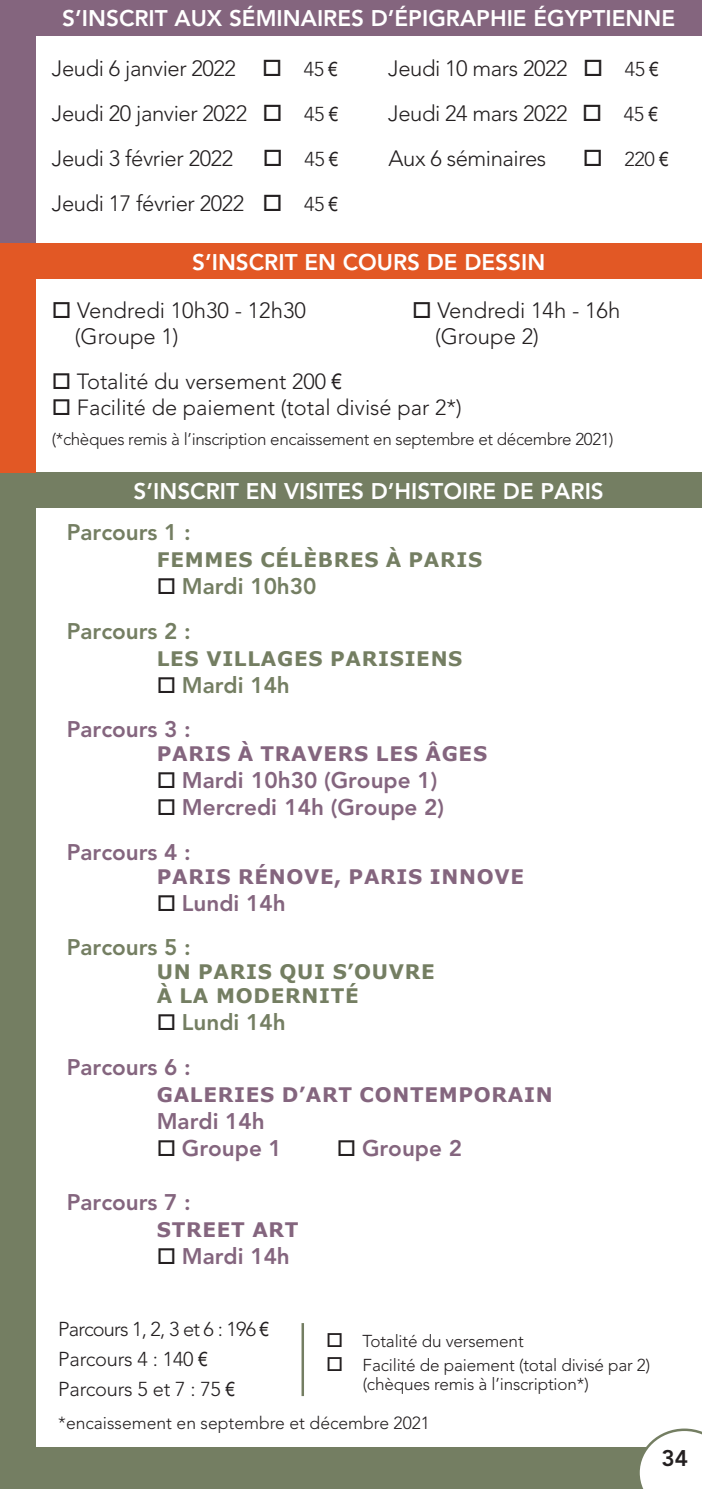
<style>
.page{position:relative;width:702px;height:1489px;background:#fff}
.page>*{position:absolute;margin:0;border:0;box-sizing:border-box;transform-origin:0 0}
.t1{font:800 22.5px/44.5px "Avenir";color:#84657e}
.t2{font:800 22.5px "Avenir";color:#fff}
.t3{font:800 22.5px/44.5px "Avenir";color:#747e62}
.t4{font:800 22.5px "Avenir";color:#231f20}
.t5{font:300 22px/45px "Avenir";letter-spacing:-.02em;color:#231f20;text-align:justify}
.t6{font:300 22px "Avenir";color:#231f20}
.t7{font:300 21.75px "Avenir";color:#231f20}
.t8{font:700 20px "Verdana";letter-spacing:.035em;color:#84657e}
.t9{font:700 20px/24px "Verdana";letter-spacing:.035em;color:#747e62}
.t10{font:300 20px/30px "Avenir";letter-spacing:-.01em;color:#231f20}
.t11{font:300 17.5px "Avenir";color:#231f20}
.t12{font:300 17.25px/19.8px "Avenir";letter-spacing:-.01em;color:#231f20}
.t13{font:300 17px "Avenir";letter-spacing:-.02em;color:#231f20}
.s1{font-size:20px}
.s2{font-family:"Arial Narrow";font-weight:400;font-size:20px}
.s3{font-family:"Arial Narrow";font-weight:400}
.s4{color:#231f20}
.s5{color:#747e62}
.s6{color:#84657e}
</style>
<div class="page">
<div style="left:35px;top:0;width:667px;height:35px;background:#84657e"></div>
<div style="left:35px;top:472px;width:667px;height:36px;background:#747e62"></div>
<div style="left:35px;top:243px;width:667px;height:36px;background:#e25825"></div>
<div style="left:0;top:1446px;width:702px;height:42px;background:#747e62"></div>
<div style="left:0;top:0;width:35px;height:402px;background:#84657e"></div>
<div style="left:0;top:243px;width:35px;height:268px;background:#e25825"></div>
<svg style="left:637px;top:1428px;width:65px;height:60px"></svg>
<div style="left:0;top:472px;width:35px;height:997px;background:#747e62"></div>
<hr style="left:301px;top:1322px;width:3px;height:73px;background:#747e62">
<p class="t2" style="left:62px;top:5px;width:614px">S’INSCRIT AUX SÉMINAIRES D’ÉPIGRAPHIE ÉGYPTIENNE</p>
<p class="t5" style="left:52px;top:46px;width:288px">Jeudi 6 janvier 2022 □ <span class="s1">45</span> <span class="s2">€ </span>Jeudi 20 janvier 2022 □ <span class="s1">45</span> <span class="s2">€ </span>Jeudi 3 février 2022</p>
<p class="t10" style="left:263px;top:144px;width:77px">□ 45 <span class="s3">€</span></p>
<p class="t5" style="left:52px;top:181px;width:287px">Jeudi 17 février 2022 □ <span class="s1">45</span> <span class="s2">€</span></p>
<p class="t5" style="left:388px;top:46px;width:272px">Jeudi 10 mars 2022 □ <span class="s1">45</span> <span class="s2">€ </span>Jeudi 24 mars 2022 □ <span class="s1">45</span> <span class="s2">€ </span>Aux 6 séminaires</p>
<p class="t10" style="left:583px;top:144px;width:87px">□ 220 <span class="s3">€</span></p>
<p class="t2" style="left:192px;top:248px;width:354px">S’INSCRIT EN COURS DE DESSIN</p>
<p class="t6" style="left:52px;top:297px;width:256px">□ Vendredi 10h30 - 12h30</p>
<p class="t6" style="left:412px;top:297px;width:210px">□ Vendredi 14h - 16h</p>
<p class="t5" style="left:75px;top:314px;width:105px">(Groupe 1)</p>
<p class="t5" style="left:435px;top:314px;width:105px">(Groupe 2)</p>
<p class="t7" style="left:52px;top:368px;width:291px">□ Totalité du versement 200 <span class="s3">€</span></p>
<p class="t7" style="left:52px;top:394px;width:411px">□ Facilité de paiement (total divisé par 2*)</p>
<p class="t13" style="left:52px;top:429px;width:563px">(*chèques remis à l’inscription encaissement en septembre et décembre 2021)</p>
<p class="t2" style="left:134px;top:477px;width:471px">S’INSCRIT EN VISITES D’HISTOIRE DE PARIS</p>
<p class="t3" style="left:67px;top:510px;width:126px">Parcours 1 :</p>
<p class="t9" style="left:157px;top:547px;width:327px">FEMMES CÉLÈBRES À PARIS</p>
<p class="t3" style="left:67px;top:564px;width:251px;text-indent:90px"><span class="s4">□</span> Mardi 10h30<br>Parcours 2 :</p>
<p class="t9" style="left:157px;top:646px;width:307px">LES VILLAGES PARISIENS</p>
<p class="t1" style="left:67px;top:662px;width:225px;text-indent:90px"><span class="s4">□</span> <span class="s5">Mardi 14h<br></span>Parcours 3 :</p>
<p class="t8" style="left:157px;top:739px;width:332px">PARIS À TRAVERS LES ÂGES</p>
<p class="t1" style="left:157px;top:758px;width:282px"><span class="s4">□</span> Mardi 10h30 (Groupe 1)</p>
<p class="t1" style="left:67px;top:785px;width:379px;text-indent:90px"><span class="s4">□</span> Mercredi 14h (Groupe 2)<br>Parcours 4 :</p>
<p class="t8" style="left:157px;top:862px;width:369px">PARIS RÉNOVE, PARIS INNOVE</p>
<p class="t3" style="left:67px;top:880px;width:220px;text-indent:90px"><span class="s4">□</span> <span class="s6">Lundi 14h<br></span>Parcours 5 :</p>
<p class="t9" style="left:157px;top:959px;width:279px">UN PARIS QUI S’OUVRE<br>À LA MODERNITÉ</p>
<p class="t1" style="left:67px;top:1000px;width:220px;text-indent:90px"><span class="s4">□</span> <span class="s5">Lundi 14h<br></span>Parcours 6 :</p>
<p class="t8" style="left:157px;top:1080px;width:397px">GALERIES D’ART CONTEMPORAIN</p>
<p class="t1" style="left:157px;top:1098px;width:109px">Mardi 14h</p>
<p class="t1" style="left:157px;top:1125px;width:127px"><span class="s4">□</span> Groupe 1</p>
<p class="t1" style="left:337px;top:1125px;width:127px"><span class="s4">□</span> Groupe 2</p>
<p class="t1" style="left:67px;top:1179px;width:126px">Parcours 7 :</p>
<p class="t8" style="left:157px;top:1215px;width:143px">STREET ART</p>
<p class="t1" style="left:157px;top:1233px;width:135px"><span class="s4">□</span> Mardi 14h</p>
<p class="t10" style="left:58px;top:1313px;width:212px">Parcours 1, 2, 3 et 6 : 196 <span class="s3">€<br></span>Parcours 4 : 140 <span class="s3">€<br></span>Parcours 5 et 7 : 75 <span class="s3">€</span></p>
<p class="t12" style="left:326px;top:1331px;width:199px">□ Totalité du versement</p>
<p class="t12" style="left:362px;top:1354px;width:289px;text-indent:-36px">□ Facilité de paiement (total divisé par 2) (chèques remis à l’inscription*)</p>
<p class="t11" style="left:58px;top:1412px;width:373px">*encaissement en septembre et décembre 2021</p>
<p class="t4" style="left:661px;top:1444px;width:28px">34</p>
</div>
